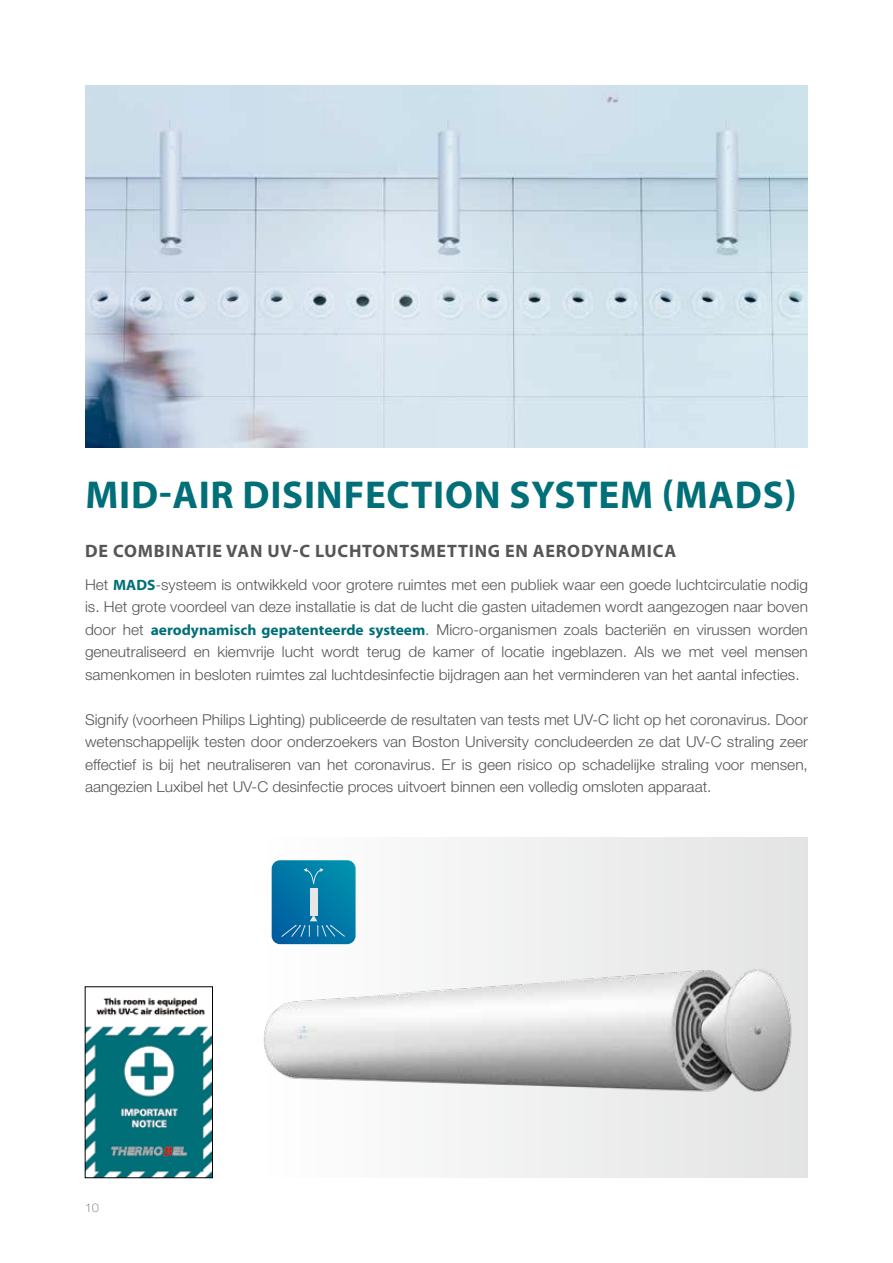
<style>
.page{position:relative;width:893px;height:1263px;background:#fff}
.page>*{position:absolute;margin:0;border:0;box-sizing:border-box;transform-origin:0 0}
.t1{font:700 39px "Myriad Pro";letter-spacing:.02em;color:#006f78}
.t2{font:700 18px "Myriad Pro";letter-spacing:.045em;color:#565655}
.t3{font:300 15px/22.5px "Helvetica Neue LT Std";color:#565655;text-align:justify}
.t4{font:100 12px "Helvetica Neue LT Std";color:#565655}
.s1{font-family:"Myriad Pro";font-weight:700;color:#006f78}
</style>
<div class="page">
<svg style="left:85px;top:85px;width:723px;height:362px"></svg>
<img style="left:263px;top:838px;width:545px;height:340px">
<svg style="left:272px;top:860px;width:84px;height:84px"></svg>
<img style="left:87px;top:997px;width:124px;height:179px">
<div style="left:85px;top:986px;width:128px;height:192px;border:1px solid #000"></div>
<h1 class="t1" style="left:85px;top:470px;width:713px">MID-AIR DISINFECTION SYSTEM (MADS)</h1>
<p class="t2" style="left:85px;top:539px;width:593px">DE COMBINATIE VAN UV-C LUCHTONTSMETTING EN AERODYNAMICA</p>
<p class="t3" style="left:85px;top:573px;width:724px">Het <span class="s1">MADS</span>-systeem is ontwikkeld voor grotere ruimtes met een publiek waar een goede luchtcirculatie nodig is. Het grote voordeel van deze installatie is dat de lucht die gasten uitademen wordt aangezogen naar boven door het <span class="s1">aerodynamisch gepatenteerde systeem</span>. Micro-organismen zoals bacteriën en virussen worden geneutraliseerd en kiemvrije lucht wordt terug de kamer of locatie ingeblazen. Als we met veel mensen samenkomen in besloten ruimtes zal luchtdesinfectie bijdragen aan het verminderen van het aantal infecties.</p>
<p class="t3" style="left:85px;top:708px;width:724px">Signify (voorheen Philips Lighting) publiceerde de resultaten van tests met UV-C licht op het coronavirus. Door wetenschappelijk testen door onderzoekers van Boston University concludeerden ze dat UV-C straling zeer effectief is bij het neutraliseren van het coronavirus. Er is geen risico op schadelijke straling voor mensen, aangezien Luxibel het UV-C desinfectie proces uitvoert binnen een volledig omsloten apparaat.</p>
<p class="t4" style="left:85px;top:1201px;width:15px">10</p>
</div>
